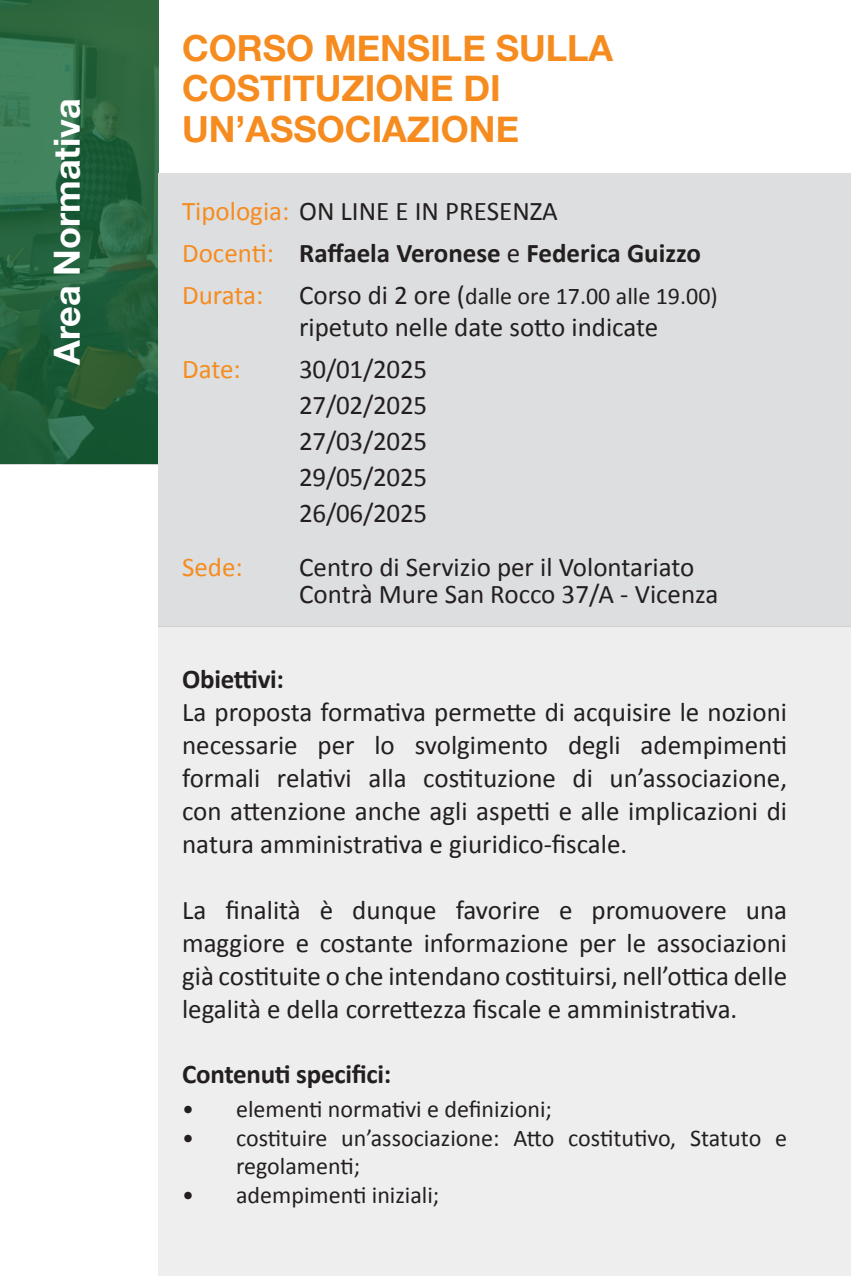
<style>
.page{position:relative;width:851px;height:1276px;background:#fff}
.page>*{position:absolute;margin:0;border:0;box-sizing:border-box;transform-origin:0 0}
.Bando_Blu_-_Copia_2{font:700 36px/40.8px "Helvetica Neue";color:#f68c1f}
.Bando_Blu_-_Copia_2-2{font:700 36px "Helvetica Neue";color:#fff}
.text{font:27px/33px "Calibri";color:#231f20;text-align:justify}
.text-2{font:700 27px "Calibri";letter-spacing:-.01em;color:#231f20}
.text-3{font:27px "Calibri";color:#f68c1f}
.text-4{font:24px/28.8px "Calibri";color:#231f20}
.s1{color:#f68c1f}
.s2{font-weight:400;color:#f68c1f}
.s3{font-weight:400}
.s4{font-size:27px}
</style>
<div class="page">
<img style="left:0;top:0;width:158px;height:464px">
<div style="left:158px;top:173px;width:692px;height:453px;background:#dddee0"></div>
<div style="left:158px;top:626px;width:692px;height:650px;background:#eeeeef"></div>
<hr style="left:850px;top:0;width:1px;height:1276px;background:#eeeeef">
<p class="Bando_Blu_-_Copia_2-2" style="left:39px;top:365px;width:268px;rotate:-90deg">Area Normativa</p>
<p class="Bando_Blu_-_Copia_2" style="left:182px;top:28px;width:432px">CORSO MENSILE SULLA<br>COSTITUZIONE DI<br>UN’ASSOCIAZIONE</p>
<p class="text" style="left:182px;top:193px;width:377px"><span class="s1">Tipologia:</span> ON LINE E IN PRESENZA</p>
<p class="text-2" style="left:182px;top:236px;width:520px"><span class="s2">Docenti:</span> Raffaela Veronese <span class="s3">e</span> Federica Guizzo</p>
<p class="text-3" style="left:182px;top:278px;width:83px">Durata:</p>
<p class="text-4" style="left:299px;top:280px;width:420px"><span class="s4">Corso di 2 ore (</span>dalle ore 17.00 alle 19.00)</p>
<p class="text" style="left:299px;top:309px;width:360px">ripetuto nelle date sotto indicate</p>
<p class="text-3" style="left:182px;top:352px;width:60px">Date:</p>
<p class="text" style="left:299px;top:351px;width:129px">30/01/2025</p>
<p class="text" style="left:299px;top:387px;width:129px">27/02/2025</p>
<p class="text" style="left:299px;top:423px;width:129px">27/03/2025</p>
<p class="text" style="left:299px;top:459px;width:129px">29/05/2025</p>
<p class="text" style="left:299px;top:495px;width:129px">26/06/2025</p>
<p class="text-3" style="left:182px;top:550px;width:62px">Sede:</p>
<p class="text" style="left:299px;top:549px;width:397px">Centro di Servizio per il Volontariato</p>
<p class="text" style="left:299px;top:576px;width:420px">Contrà Mure San Rocco 37/A - Vicenza</p>
<p class="text-2" style="left:182px;top:662px;width:103px">Obiettivi:</p>
<p class="text" style="left:182px;top:694px;width:606px">La proposta formativa permette di acquisire le nozioni necessarie per lo svolgimento degli adempimenti formali relativi alla costituzione di un’associazione, con attenzione anche agli aspetti e alle implicazioni di natura amministrativa e giuridico-fiscale.</p>
<p class="text" style="left:182px;top:892px;width:606px">La finalità è dunque favorire e promuovere una maggiore e costante informazione per le associazioni già costituite o che intendano costituirsi, nell’ottica delle legalità e della correttezza fiscale e amministrativa.</p>
<p class="text-2" style="left:182px;top:1057px;width:211px">Contenuti specifici:</p>
<p class="text-4" style="left:182px;top:1093px;width:371px">• elementi normativi e definizioni;</p>
<p class="text-4" style="left:236px;top:1122px;width:552px;text-indent:-54px">• costituire un’associazione: Atto costitutivo, Statuto e regolamenti;</p>
<p class="text-4" style="left:182px;top:1179px;width:259px">• adempimenti iniziali;</p>
</div>
